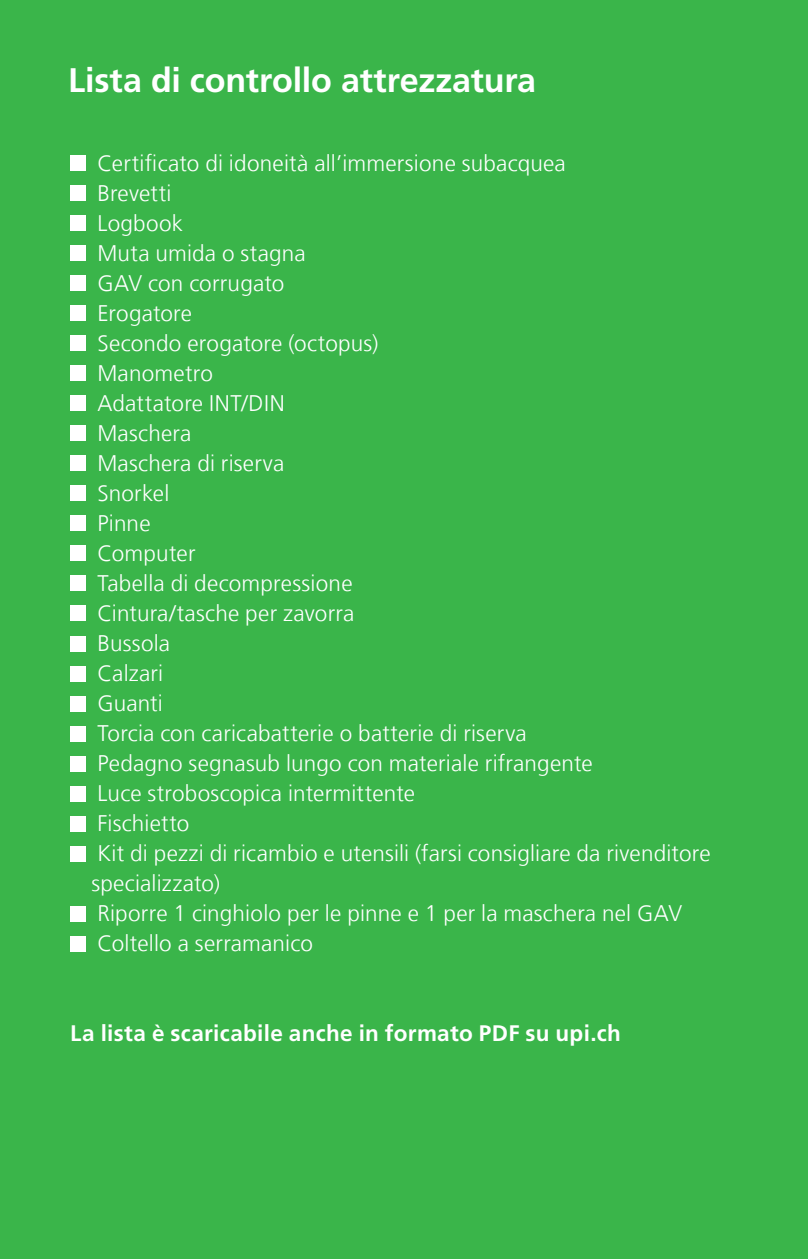
<style>
.page{position:relative;width:808px;height:1259px;background:#3ab54a}
.page>*{position:absolute;margin:0;border:0;box-sizing:border-box;transform-origin:0 0}
.t1{font:700 34.2px "Frutiger LT Com";letter-spacing:-.005em;color:#fff}
.t2{font:300 22.5px/30px "Frutiger LT Com";letter-spacing:.01em;color:#fff}
.t3{font:700 22.5px "Frutiger LT Com";letter-spacing:.015em;color:#fff}
</style>
<div class="page">
<div style="left:70px;top:156px;width:15px;height:15px;background:#fff"></div>
<div style="left:70px;top:186px;width:15px;height:15px;background:#fff"></div>
<div style="left:70px;top:216px;width:15px;height:15px;background:#fff"></div>
<div style="left:70px;top:246px;width:15px;height:15px;background:#fff"></div>
<div style="left:70px;top:276px;width:15px;height:15px;background:#fff"></div>
<div style="left:70px;top:306px;width:15px;height:15px;background:#fff"></div>
<div style="left:70px;top:336px;width:15px;height:15px;background:#fff"></div>
<div style="left:70px;top:366px;width:15px;height:15px;background:#fff"></div>
<div style="left:70px;top:396px;width:15px;height:15px;background:#fff"></div>
<div style="left:70px;top:426px;width:15px;height:15px;background:#fff"></div>
<div style="left:70px;top:456px;width:15px;height:15px;background:#fff"></div>
<div style="left:70px;top:486px;width:15px;height:15px;background:#fff"></div>
<div style="left:70px;top:516px;width:15px;height:15px;background:#fff"></div>
<div style="left:70px;top:546px;width:15px;height:15px;background:#fff"></div>
<div style="left:70px;top:576px;width:15px;height:15px;background:#fff"></div>
<div style="left:70px;top:606px;width:15px;height:15px;background:#fff"></div>
<div style="left:70px;top:636px;width:15px;height:15px;background:#fff"></div>
<div style="left:70px;top:666px;width:15px;height:15px;background:#fff"></div>
<div style="left:70px;top:696px;width:15px;height:15px;background:#fff"></div>
<div style="left:70px;top:726px;width:15px;height:15px;background:#fff"></div>
<div style="left:70px;top:756px;width:15px;height:15px;background:#fff"></div>
<div style="left:70px;top:786px;width:15px;height:15px;background:#fff"></div>
<div style="left:70px;top:816px;width:15px;height:15px;background:#fff"></div>
<div style="left:70px;top:846px;width:15px;height:15px;background:#fff"></div>
<div style="left:70px;top:906px;width:15px;height:15px;background:#fff"></div>
<div style="left:70px;top:936px;width:15px;height:15px;background:#fff"></div>
<h1 class="t1" style="left:68px;top:60px;width:469px">Lista di controllo attrezzatura</h1>
<p class="t2" style="left:91px;top:148px;width:621px">Certificato di idoneità all’immersione subacquea<br>Brevetti<br>Logbook<br>Muta umida o stagna<br>GAV con corrugato<br>Erogatore<br>Secondo erogatore (octopus)<br>Manometro<br>Adattatore INT/DIN<br>Maschera<br>Maschera di riserva<br>Snorkel<br>Pinne<br>Computer<br>Tabella di decompressione<br>Cintura/tasche per zavorra<br>Bussola<br>Calzari<br>Guanti<br>Torcia con caricabatterie o batterie di riserva<br>Pedagno segnasub lungo con materiale rifrangente<br>Luce stroboscopica intermittente<br>Fischietto<br>Kit di pezzi di ricambio e utensili (farsi consigliare da rivenditore specializzato)<br>Riporre 1 cinghiolo per le pinne e 1 per la maschera nel GAV<br>Coltello a serramanico</p>
<p class="t3" style="left:70px;top:1020px;width:552px">La lista è scaricabile anche in formato PDF su upi.ch</p>
</div>
